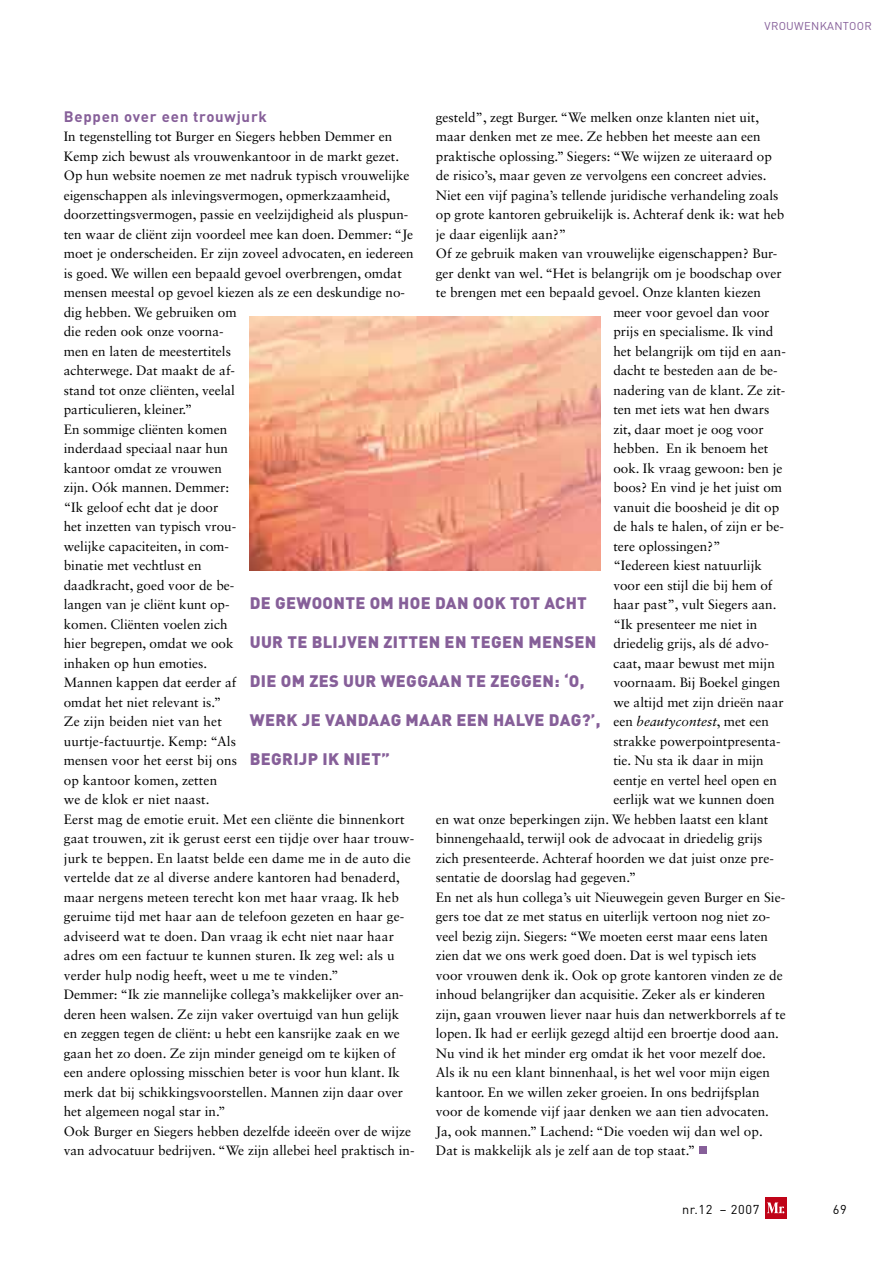
<style>
.page{position:relative;width:893px;height:1263px;background:#fff}
.page>*{position:absolute;margin:0;border:0;box-sizing:border-box;transform-origin:0 0}
.t1{font:900 16.5px "DIN";letter-spacing:.02em;color:#865f99}
.t2{font:700 15px "DIN";letter-spacing:.05em;color:#865f99}
.t3{font:13.5px/19.5px "Sabon LT Std";color:#000}
.t4{font:italic 13.5px "Sabon LT Std";color:#000}
.t5{font:12.75px "DIN";letter-spacing:.05em;color:#000}
.t6{font:11.25px "DIN";letter-spacing:.025em;color:#865f99}
.s1{font-style:normal}
</style>
<div class="page">
<div style="left:765px;top:1197px;width:22px;height:22px;background:#c00418"></div>
<svg style="left:767px;top:1202px;width:18px;height:11px"></svg>
<img style="left:250px;top:317px;width:351px;height:253px">
<div style="left:699px;top:1146px;width:8px;height:8px;background:#865f99"></div>
<p class="t6" style="left:765px;top:19px;width:109px">VROUWEN KANTOOR</p>
<p class="t2" style="left:64px;top:106px;width:205px">Beppen over een trouwjurk</p>
<p class="t3" style="left:64px;top:126px;width:352px">In tegenstelling tot Burger en Siegers hebben Demmer en Kemp zich bewust als vrouwenkantoor in de markt gezet.<br>Op hun website noemen ze met nadruk typisch vrouwelijke eigenschappen als inlevingsvermogen, opmerkzaamheid, doorzettingsvermogen, passie en veelzijdigheid als pluspun&shy;ten waar de cliënt zijn voordeel mee kan doen. Demmer: “Je moet je onderscheiden. Er zijn zoveel advocaten, en iedereen is goed. We willen een bepaald gevoel overbrengen, omdat mensen meestal op gevoel kiezen als ze een deskundige no&shy;dig hebben. We gebruiken om<br>die reden ook onze voorna-<br>men en laten de meestertitels<br>achterwege. Dat maakt de af-<br>stand tot onze cliënten, veelal<br>particulieren, kleiner.”<br>En sommige cliënten komen<br>inderdaad speciaal naar hun<br>kantoor omdat ze vrouwen<br>zijn. Oók mannen. Demmer:<br>“Ik geloof echt dat je door<br>het inzetten van typisch vrou-<br>welijke capaciteiten, in com-<br>binatie met vechtlust en<br>daadkracht, goed voor de be-<br>langen van je cliënt kunt op-<br>komen. Cliënten voelen zich<br>hier begrepen, omdat we ook<br>inhaken op hun emoties.<br>Mannen kappen dat eerder af<br>omdat het niet relevant is.”<br>Ze zijn beiden niet van het<br>uurtje-factuurtje. Kemp: “Als<br>mensen voor het eerst bij ons<br>op kantoor komen, zetten<br>we de klok er niet naast.<br>Eerst mag de emotie eruit. Met een cliënte die binnenkort gaat trouwen, zit ik gerust eerst een tijdje over haar trouw&shy;jurk te beppen. En laatst belde een dame me in de auto die vertelde dat ze al diverse andere kantoren had benaderd, maar nergens meteen terecht kon met haar vraag. Ik heb geruime tijd met haar aan de telefoon gezeten en haar ge&shy;adviseerd wat te doen. Dan vraag ik echt niet naar haar adres om een factuur te kunnen sturen. Ik zeg wel: als u verder hulp nodig heeft, weet u me te vinden.”<br>Demmer: “Ik zie mannelijke collega’s makkelijker over an&shy;deren heen walsen. Ze zijn vaker overtuigd van hun gelijk en zeggen tegen de cliënt: u hebt een kansrijke zaak en we gaan het zo doen. Ze zijn minder geneigd om te kijken of een andere oplossing misschien beter is voor hun klant. Ik merk dat bij schikkingsvoorstellen. Mannen zijn daar over het algemeen nogal star in.”<br>Ook Burger en Siegers hebben dezelfde ideeën over de wijze van advocatuur bedrijven. “We zijn allebei heel praktisch in-</p>
<p class="t3" style="left:436px;top:107px;width:325px">gesteld”, zegt Burger. “We melken onze klanten niet uit,</p>
<p class="t3" style="left:436px;top:126px;width:326px">maar denken met ze mee. Ze hebben het meeste aan een</p>
<p class="t3" style="left:436px;top:146px;width:338px">praktische oplossing.” Siegers: “We wijzen ze uiteraard op</p>
<p class="t3" style="left:436px;top:165px;width:332px">de risico’s, maar geven ze vervolgens een concreet advies.</p>
<p class="t3" style="left:436px;top:185px;width:344px">Niet een vijf pagina’s tellende juridische verhandeling zoals</p>
<p class="t3" style="left:436px;top:204px;width:350px">op grote kantoren gebruikelijk is. Achteraf denk ik: wat heb</p>
<p class="t3" style="left:436px;top:224px;width:132px">je daar eigenlijk aan?”</p>
<p class="t3" style="left:436px;top:243px;width:343px">Of ze gebruik maken van vrouwelijke eigenschappen? Bur-</p>
<p class="t3" style="left:436px;top:263px;width:347px">ger denkt van wel. “Het is belangrijk om je boodschap over</p>
<p class="t3" style="left:436px;top:282px;width:326px">te brengen met een bepaald gevoel. Onze klanten kiezen</p>
<p class="t3" style="left:613px;top:302px;width:158px">meer voor gevoel dan voor</p>
<p class="t3" style="left:613px;top:321px;width:162px">prijs en specialisme. Ik vind</p>
<p class="t3" style="left:613px;top:341px;width:174px">het belangrijk om tijd en aan-</p>
<p class="t3" style="left:613px;top:360px;width:166px">dacht te besteden aan de be-</p>
<p class="t3" style="left:613px;top:380px;width:174px">nadering van de klant. Ze zit-</p>
<p class="t3" style="left:613px;top:399px;width:157px">ten met iets wat hen dwars</p>
<p class="t3" style="left:613px;top:419px;width:152px">zit, daar moet je oog voor</p>
<p class="t3" style="left:613px;top:438px;width:156px">hebben. En ik benoem het</p>
<p class="t3" style="left:613px;top:458px;width:171px">ook. Ik vraag gewoon: ben je</p>
<p class="t3" style="left:613px;top:477px;width:170px">boos? En vind je het juist om</p>
<p class="t3" style="left:613px;top:497px;width:167px">vanuit die boosheid je dit op</p>
<p class="t3" style="left:613px;top:516px;width:172px">de hals te halen, of zijn er be-</p>
<p class="t3" style="left:613px;top:536px;width:109px">tere oplossingen?”</p>
<p class="t3" style="left:613px;top:555px;width:150px">“Iedereen kiest natuurlijk</p>
<p class="t3" style="left:613px;top:575px;width:161px">voor een stijl die bij hem of</p>
<p class="t3" style="left:613px;top:594px;width:165px">haar past”, vult Siegers aan.</p>
<p class="t3" style="left:613px;top:614px;width:145px">“Ik presenteer me niet in</p>
<p class="t3" style="left:613px;top:633px;width:157px">driedelig grijs, als dé advo-</p>
<p class="t3" style="left:613px;top:653px;width:163px">caat, maar bewust met mijn</p>
<p class="t3" style="left:613px;top:672px;width:168px">voornaam. Bij Boekel gingen</p>
<p class="t3" style="left:613px;top:692px;width:172px">we altijd met zijn drieën naar</p>
<p class="t4" style="left:613px;top:714px;width:157px"><span class="s1">een</span> beautycontest<span class="s1">, met een</span></p>
<p class="t3" style="left:613px;top:731px;width:169px">strakke powerpointpresenta-</p>
<p class="t3" style="left:613px;top:750px;width:152px">tie. Nu sta ik daar in mijn</p>
<p class="t3" style="left:613px;top:770px;width:165px">eentje en vertel heel open en</p>
<p class="t3" style="left:613px;top:789px;width:163px">eerlijk wat we kunnen doen</p>
<p class="t3" style="left:436px;top:809px;width:334px">en wat onze beperkingen zijn. We hebben laatst een klant</p>
<p class="t3" style="left:436px;top:828px;width:328px">binnengehaald, terwijl ook de advocaat in driedelig grijs</p>
<p class="t3" style="left:436px;top:848px;width:340px">zich presenteerde. Achteraf hoorden we dat juist onze pre-</p>
<p class="t3" style="left:436px;top:867px;width:202px">sentatie de doorslag had gegeven.”</p>
<p class="t3" style="left:436px;top:887px;width:351px">En net als hun collega’s uit Nieuwegein geven Burger en Sie-</p>
<p class="t3" style="left:436px;top:906px;width:336px">gers toe dat ze met status en uiterlijk vertoon nog niet zo-</p>
<p class="t3" style="left:436px;top:926px;width:333px">veel bezig zijn. Siegers: “We moeten eerst maar eens laten</p>
<p class="t3" style="left:436px;top:945px;width:322px">zien dat we ons werk goed doen. Dat is wel typisch iets</p>
<p class="t3" style="left:436px;top:965px;width:348px">voor vrouwen denk ik. Ook op grote kantoren vinden ze de</p>
<p class="t3" style="left:436px;top:984px;width:331px">inhoud belangrijker dan acquisitie. Zeker als er kinderen</p>
<p class="t3" style="left:436px;top:1004px;width:351px">zijn, gaan vrouwen liever naar huis dan netwerkborrels af te</p>
<p class="t3" style="left:436px;top:1023px;width:345px">lopen. Ik had er eerlijk gezegd altijd een broertje dood aan.</p>
<p class="t3" style="left:436px;top:1043px;width:332px">Nu vind ik het minder erg omdat ik het voor mezelf doe.</p>
<p class="t3" style="left:436px;top:1062px;width:336px">Als ik nu een klant binnenhaal, is het wel voor mijn eigen</p>
<p class="t3" style="left:436px;top:1082px;width:325px">kantoor. En we willen zeker groeien. In ons bedrijfsplan</p>
<p class="t3" style="left:436px;top:1101px;width:335px">voor de komende vijf jaar denken we aan tien advocaten.</p>
<p class="t3" style="left:436px;top:1121px;width:328px">Ja, ook mannen.” Lachend: “Die voeden wij dan wel op.</p>
<p class="t3" style="left:436px;top:1140px;width:261px">Dat is makkelijk als je zelf aan de top staat.”</p>
<p class="t1" style="left:250px;top:592px;width:339px">DE GEWOONTE OM HOE DAN OOK TOT ACHT</p>
<p class="t1" style="left:250px;top:631px;width:348px">UUR TE BLIJVEN ZITTEN EN TEGEN MENSEN</p>
<p class="t1" style="left:250px;top:670px;width:336px">DIE OM ZES UUR WEGGAAN TE ZEGGEN: ‘O,</p>
<p class="t1" style="left:250px;top:709px;width:352px">WERK JE VANDAAG MAAR EEN HALVE DAG?’,</p>
<p class="t1" style="left:250px;top:748px;width:141px">BEGRIJP IK NIET”</p>
<p class="t5" style="left:682px;top:1201px;width:79px">NR.12 – 2007</p>
<p class="t5" style="left:833px;top:1201px;width:15px">69</p>
</div>
